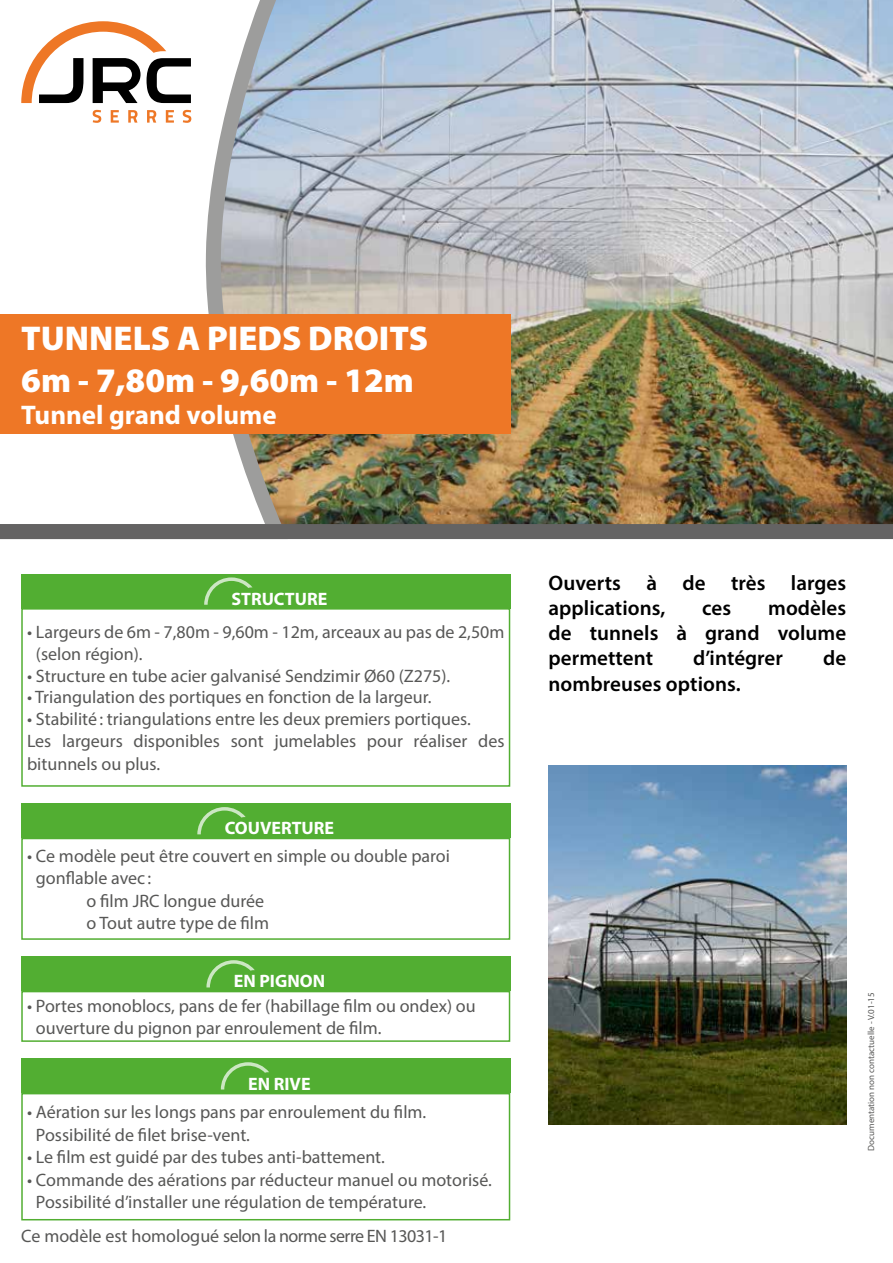
<style>
.page{position:relative;width:893px;height:1263px;background:#fff}
.page>*{position:absolute;margin:0;border:0;box-sizing:border-box;transform-origin:0 0}
.t1{font:900 34.5px/41.4px "Myriad Pro";color:#fff}
.t2{font:700 27px "Myriad Pro";color:#fff}
.t3{font:600 21px/25.2px "Myriad Pro";letter-spacing:.005em;color:#000}
.t4{font:18px/22.5px "Myriad Pro";color:#575756}
.t5{font:18px "Myriad Pro";letter-spacing:-.025em;color:#575756}
.t6{font:700 18px "Myriad Pro";color:#fff}
.t7{font:9px "Myriad Pro";color:#575756}
</style>
<div class="page">
<img style="left:299px;top:0;width:594px;height:524px">
<svg style="left:0;top:0;width:299px;height:540px"></svg>
<svg style="left:93px;top:110px;width:8px;height:13px"></svg>
<svg style="left:111px;top:110px;width:8px;height:13px"></svg>
<svg style="left:128px;top:110px;width:10px;height:13px"></svg>
<svg style="left:147px;top:110px;width:9px;height:13px"></svg>
<svg style="left:166px;top:110px;width:8px;height:13px"></svg>
<svg style="left:183px;top:110px;width:8px;height:13px"></svg>
<svg style="left:21px;top:21px;width:170px;height:82px"></svg>
<div style="left:0;top:315px;width:510px;height:119px;background:#ee7726"></div>
<div style="left:0;top:524px;width:893px;height:15px;background:#646363"></div>
<div style="left:21px;top:608px;width:489px;height:179px;border:2px solid #52ae32"></div>
<div style="left:21px;top:574px;width:489px;height:34px;background:#52ae32"></div>
<svg style="left:204px;top:577px;width:49px;height:28px"></svg>
<div style="left:21px;top:838px;width:489px;height:102px;border:2px solid #52ae32"></div>
<div style="left:21px;top:804px;width:489px;height:34px;background:#52ae32"></div>
<svg style="left:197px;top:807px;width:49px;height:27px"></svg>
<div style="left:21px;top:991px;width:489px;height:51px;border:2px solid #52ae32"></div>
<div style="left:21px;top:957px;width:489px;height:34px;background:#52ae32"></div>
<svg style="left:206px;top:960px;width:49px;height:27px"></svg>
<div style="left:21px;top:1093px;width:489px;height:127px;border:2px solid #52ae32"></div>
<div style="left:21px;top:1059px;width:489px;height:34px;background:#52ae32"></div>
<svg style="left:221px;top:1062px;width:48px;height:27px"></svg>
<img style="left:549px;top:765px;width:297px;height:359px">
<h1 class="t1" style="left:21px;top:317px;width:408px">TUNNELS A PIEDS DROITS<br>6m - 7,80m - 9,60m - 12m</h1>
<h2 class="t2" style="left:21px;top:397px;width:257px">Tunnel grand volume</h2>
<p class="t6" style="left:232px;top:587px;width:97px">STRUCTURE</p>
<p class="t4" style="left:36px;top:621px;width:470px;line-height:21.6px;text-indent:-9px">• Largeurs de 6m - 7,80m - 9,60m - 12m, arceaux au pas de 2,50m (selon région).</p>
<p class="t4" style="left:27px;top:664px;width:425px">• Structure en tube acier galvanisé Sendzimir Ø60 (Z275).</p>
<p class="t4" style="left:27px;top:686px;width:406px">• Triangulation des portiques en fonction de la largeur.</p>
<p class="t4" style="left:27px;top:707px;width:479px">• Stabilité: triangulations entre les deux premiers portiques.<br>Les largeurs disponibles sont jumelables pour réaliser des bitunnels ou plus.</p>
<p class="t6" style="left:225px;top:816px;width:111px">COUVERTURE</p>
<p class="t4" style="left:27px;top:844px;width:425px">• Ce modèle peut être couvert en simple ou double paroi</p>
<p class="t4" style="left:36px;top:867px;width:117px">gonflable avec :</p>
<p class="t4" style="left:87px;top:889px;width:179px">o film JRC longue durée</p>
<p class="t4" style="left:87px;top:912px;width:184px">o Tout autre type de film</p>
<p class="t6" style="left:234px;top:970px;width:93px">EN PIGNON</p>
<p class="t4" style="left:36px;top:994px;width:441px;text-indent:-9px">• Portes monoblocs, pans de fer (habillage film ou ondex) ou ouverture du pignon par enroulement de film.</p>
<p class="t6" style="left:248px;top:1072px;width:64px">EN RIVE</p>
<p class="t4" style="left:36px;top:1101px;width:392px;text-indent:-9px">• Aération sur les longs pans par enroulement du film.<br>Possibilité de filet brise-vent.</p>
<p class="t4" style="left:27px;top:1146px;width:359px">• Le film est guidé par des tubes anti-battement.</p>
<p class="t4" style="left:36px;top:1168px;width:457px;text-indent:-9px">• Commande des aérations par réducteur manuel ou motorisé.<br>Possibilité d’installer une régulation de température.</p>
<p class="t5" style="left:21px;top:1225px;width:428px">Ce modèle est homologué selon la norme serre EN 13031-1</p>
<p class="t3" style="left:549px;top:570px;width:299px">Ouverts à de très larges applications,</p>
<p class="t3" style="left:549px;top:595px;width:299px;text-align:justify;text-indent:220px">modèles de tunnels à grand volume permettent</p>
<p class="t3" style="left:702px;top:595px;width:30px">ces</p>
<p class="t3" style="left:693px;top:645px;width:91px">d’intégrer</p>
<p class="t3" style="left:823px;top:645px;width:25px">de</p>
<p class="t3" style="left:549px;top:670px;width:194px">nombreuses options.</p>
<p class="t7" style="left:866px;top:1151px;width:160px;rotate:-90deg">Documentation non contactuelle - V.01-15</p>
</div>
